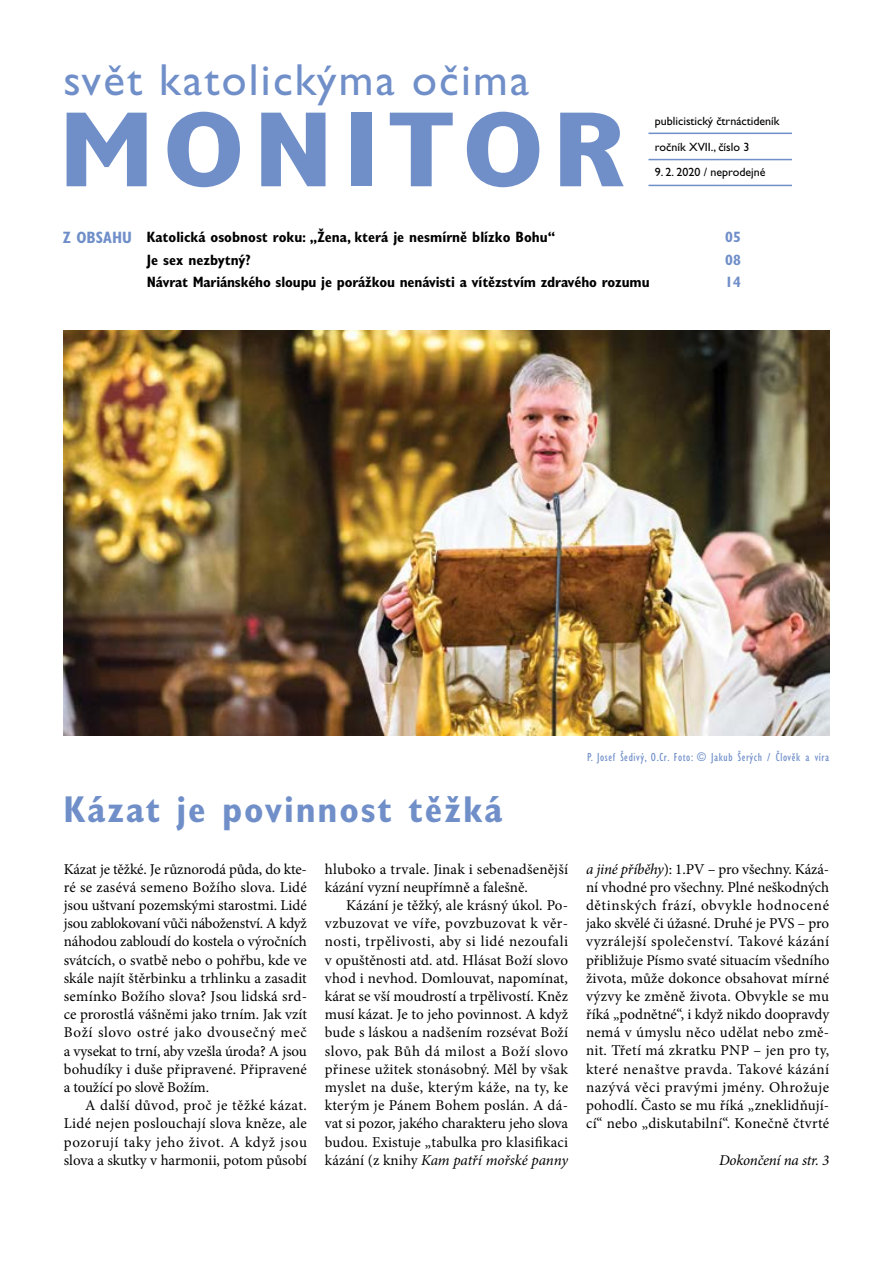
<style>
.page{position:relative;width:893px;height:1263px;background:#fff}
.page>*{position:absolute;margin:0;border:0;box-sizing:border-box;transform-origin:0 0}
.t1{font:700 condensed 107.7px "Gill Sans Std";letter-spacing:.05em;color:#708fc9;scale:1.25 1}
.t2{font:45px "Gill Sans Std";letter-spacing:.05em;color:#708fc9}
.t3{font:700 condensed 37.5px "Gill Sans Std";letter-spacing:.05em;color:#708fc9}
.t4{font:15px/18.1px "Minion Pro";letter-spacing:.005em;color:#000;text-align:justify}
.t5{font:700 condensed 15px "Gill Sans Std";letter-spacing:-.01em;color:#000}
.t6{font:italic 15px "Minion Pro";letter-spacing:-.015em;color:#000}
.t7{font:700 condensed 15px "Gill Sans Std";color:#708fc9}
.t8{font:12px/25.5px "Gill Sans Std";color:#000}
.t9{font:condensed 12px "Gill Sans Std";letter-spacing:.05em;color:#708fc9}
.s1{font-size:16.5px;color:#708fc9}
.s2{font-style:italic}
</style>
<div class="page">
<hr style="left:648px;top:133px;width:144px;height:1px;background:#708fc9">
<hr style="left:648px;top:159px;width:144px;height:1px;background:#708fc9">
<hr style="left:648px;top:185px;width:144px;height:1px;background:#708fc9">
<img style="left:64px;top:331px;width:765px;height:405px">
<h2 class="t2" style="left:63px;top:54px;width:467px">svět katolickýma očima</h2>
<h1 class="t1" style="left:57px;top:86px;width:456px">MONITOR</h1>
<p class="t8" style="left:655px;top:108px;width:126px">publicistický čtrnáctideník ročník XVII., číslo 3</p>
<p class="t8" style="left:655px;top:159px;width:112px">9. 2. 2020 / neprodejné</p>
<p class="t5" style="left:63px;top:228px;width:494px"><span class="s1">Z OBSAHU</span> Katolická osobnost roku: „Žena, která je nesmírně blízko Bohu“</p>
<p class="t7" style="left:725px;top:228px;width:17px">05</p>
<p class="t5" style="left:147px;top:251px;width:106px">Je sex nezbytný?</p>
<p class="t7" style="left:725px;top:251px;width:17px">08</p>
<p class="t5" style="left:147px;top:273px;width:504px">Návrat Mariánského sloupu je porážkou nenávisti a vítězstvím zdravého rozumu</p>
<p class="t7" style="left:725px;top:273px;width:17px">14</p>
<h3 class="t3" style="left:64px;top:787px;width:440px">Kázat je povinnost těžká</h3>
<p class="t4" style="left:64px;top:860px;width:245px">Kázat je těžké. Je různorodá půda, do kte&shy;ré se zasévá semeno Božího slova. Lidé jsou uštvaní pozemskými starostmi. Lidé jsou zablokovaní vůči náboženství. A když náhodou zabloudí do kostela o výročních svátcích, o svatbě nebo o pohřbu, kde ve skále najít štěrbinku a trhlinku a zasadit semínko Božího slova? Jsou lidská srd&shy;ce prorostlá vášněmi jako trním. Jak vzít Boží slovo ostré jako dvousečný meč a vysekat to trní, aby vzešla úroda? A jsou bohudíky i duše připravené. Připravené a toužící po slově Božím.</p>
<p class="t4" style="left:64px;top:1096px;width:245px;text-indent:21px">A další důvod, proč je těžké kázat.<br>Lidé nejen poslouchají slova kněze, ale pozorují taky jeho život. A když jsou slova a skutky v harmonii, potom působí</p>
<p class="t4" style="left:325px;top:860px;width:245px">hluboko a trvale. Jinak i sebenadšenější kázání vyzní neupřímně a falešně.</p>
<p class="t4" style="left:325px;top:896px;width:245px;text-indent:21px">Kázání je těžký, ale krásný úkol. Po&shy;vzbuzovat ve víře, povzbuzovat k věr&shy;nosti, trpělivosti, aby si lidé nezoufali v opuštěnosti atd. atd. Hlásat Boží slovo vhod i nevhod. Domlouvat, napomínat, kárat se vší moudrostí a trpělivostí. Kněz musí kázat. Je to jeho povinnost. A když bude s láskou a nadšením rozsévat Boží slovo, pak Bůh dá milost a Boží slovo přinese užitek stonásobný. Měl by však myslet na duše, kterým káže, na ty, ke kterým je Pánem Bohem poslán. A dá&shy;vat si pozor, jakého charakteru jeho slova budou. Existuje „tabulka pro klasifikaci kázání (z knihy <span class="s2">Kam patří mořské panny</span></p>
<p class="t9" style="left:587px;top:750px;width:244px">P. Josef Šedivý, O.Cr. Foto: © Jakub Šerých / Člověk a víra</p>
<p class="t4" style="left:586px;top:860px;width:245px"><span class="s2">a jiné příběhy</span>): 1.PV – pro všechny. Kázá&shy;ní vhodné pro všechny. Plné neškodných dětinských frází, obvykle hodnocené jako skvělé či úžasné. Druhé je PVS – pro vyzrálejší společenství. Takové kázání přibližuje Písmo svaté situacím všedního života, může dokonce obsahovat mírné výzvy ke změně života. Obvykle se mu říká „podnětné“, i když nikdo doopravdy nemá v úmyslu něco udělat nebo změ&shy;nit. Třetí má zkratku PNP – jen pro ty, které nenaštve pravda. Takové kázání nazývá věci pravými jmény. Ohrožuje pohodlí. Často se mu říká „zneklidňují&shy;cí“ nebo „diskutabilní“. Konečně čtvrté</p>
<p class="t6" style="left:719px;top:1150px;width:112px">Dokončení na str. 3</p>
</div>
